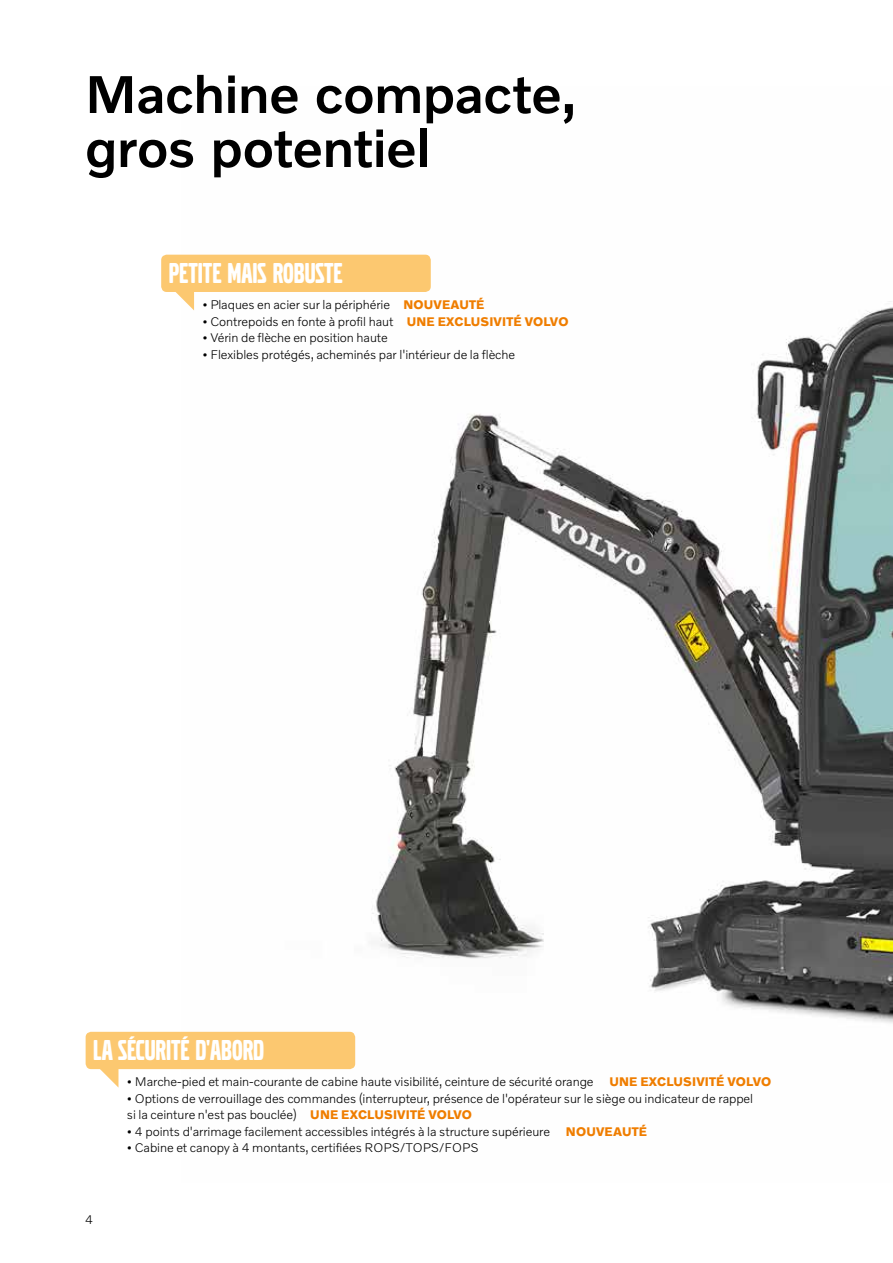
<style>
.page{position:relative;width:893px;height:1263px;background:#fff}
.page>*{position:absolute;margin:0;border:0;box-sizing:border-box;transform-origin:0 0}
.t1{font:500 54px/54px "Volvo Novum";letter-spacing:-.01em;color:#000}
.t2{font:30px "Volvo Broad Pro";color:#fff}
.t3{font:300 12.75px/16.5px "Volvo Novum";letter-spacing:-.005em;color:#000}
.s1{font-weight:700;color:#ef7d00}
</style>
<div class="page">
<img style="left:181px;top:254px;width:712px;height:816px">
<div style="left:161px;top:255px;width:270px;height:37px;background:#fcc870;border-radius:6px"></div>
<svg style="left:175px;top:292px;width:19px;height:18px"></svg>
<div style="left:86px;top:1032px;width:269px;height:37px;background:#fcc870;border-radius:6px"></div>
<svg style="left:99px;top:1069px;width:19px;height:18px"></svg>
<h1 class="t1" style="left:85px;top:65px;width:493px">Machine compacte, gros potentiel</h1>
<h2 class="t2" style="left:169px;top:259px;width:175px">PETITE MAIS ROBUSTE</h2>
<p class="t3" style="left:203px;top:296px;width:284px">• Plaques en acier sur la périphérie <span class="s1">NOUVEAUTÉ</span></p>
<p class="t3" style="left:203px;top:312px;width:367px">• Contrepoids en fonte à profil haut <span class="s1">UNE EXCLUSIVITÉ VOLVO</span></p>
<p class="t3" style="left:203px;top:329px;width:187px">• Vérin de flèche en position haute</p>
<p class="t3" style="left:203px;top:345px;width:314px">• Flexibles protégés, acheminés par l'intérieur de la flèche</p>
<h2 class="t2" style="left:93px;top:1036px;width:173px">LA SÉCURITÉ D'ABORD</h2>
<p class="t3" style="left:85px;top:1210px;width:10px">4</p>
<p class="t3" style="left:127px;top:1073px;width:646px">• Marche-pied et main-courante de cabine haute visibilité, ceinture de sécurité orange <span class="s1">UNE EXCLUSIVITÉ VOLVO</span></p>
<p class="t3" style="left:127px;top:1089px;width:628px">• Options de verrouillage des commandes (interrupteur, présence de l'opérateur sur le siège ou indicateur de rappel si la ceinture n'est pas bouclée) <span class="s1">UNE EXCLUSIVITÉ VOLVO</span></p>
<p class="t3" style="left:127px;top:1122px;width:522px">• 4 points d'arrimage facilement accessibles intégrés à la structure supérieure <span class="s1">NOUVEAUTÉ</span></p>
<p class="t3" style="left:127px;top:1139px;width:353px">• Cabine et canopy à 4 montants, certifiées ROPS/TOPS/FOPS</p>
</div>
